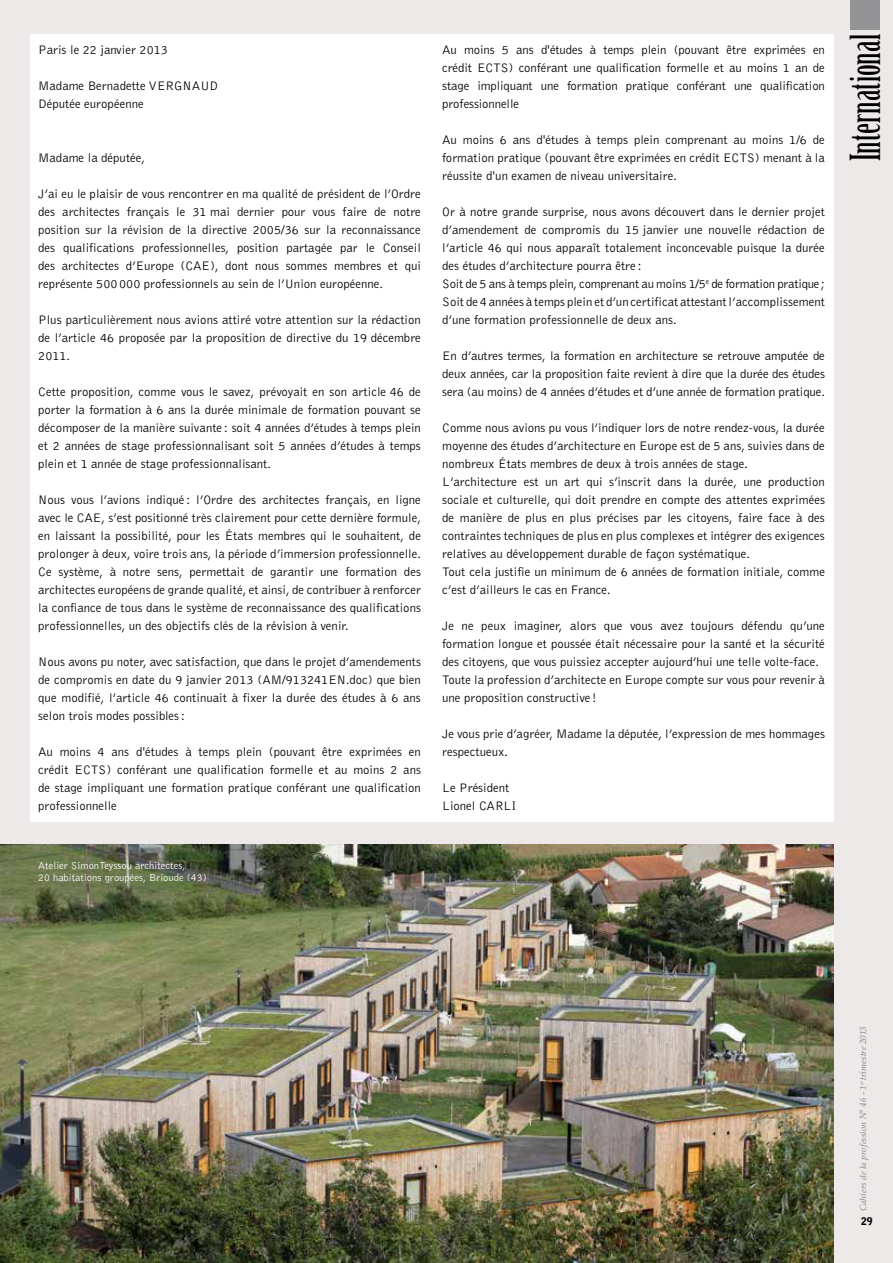
<style>
.page{position:relative;width:893px;height:1263px;background:#ede9e9}
.page>*{position:absolute;margin:0;border:0;box-sizing:border-box;transform-origin:0 0}
.t1{font:40.5px "Birch";color:#000}
.t2{font:300 12.75px/18px "Bell Gothic";color:#000;text-align:justify}
.t3{font:300 10.5px/12.6px "Bell Gothic";color:#fff}
.t4{font:900 10.5px "Bell Gothic";color:#000}
.t5{font:italic 500 9px "Palatino";color:#949496}
</style>
<div class="page">
<div style="left:850px;top:0;width:30px;height:30px;background:#949496"></div>
<div style="left:30px;top:34px;width:803px;height:787px;background:#fff"></div>
<img style="left:0;top:844px;width:833px;height:419px">
<p class="t2" style="left:38px;top:41px;width:131px">Paris le 22 janvier 2013</p>
<p class="t2" style="left:38px;top:77px;width:181px">Madame Bernadette VERGNAUD<br>Députée européenne</p>
<p class="t2" style="left:38px;top:149px;width:108px">Madame la députée,</p>
<p class="t2" style="left:38px;top:185px;width:384px">J’ai eu le plaisir de vous rencontrer en ma qualité de président de l’Ordre des architectes français le 31 mai dernier pour vous faire de notre position sur la révision de la directive 2005/36 sur la reconnaissance des qualifications professionnelles, position partagée par le Conseil des architectes d’Europe (CAE), dont nous sommes membres et qui représente 500000 professionnels au sein de l’Union européenne.</p>
<p class="t2" style="left:38px;top:311px;width:384px">Plus particulièrement nous avions attiré votre attention sur la rédaction de l’article 46 proposée par la proposition de directive du 19 décembre 2011.</p>
<p class="t2" style="left:38px;top:383px;width:384px">Cette proposition, comme vous le savez, prévoyait en son article 46 de porter la formation à 6 ans la durée minimale de formation pouvant se décomposer de la manière suivante : soit 4 années d’études à temps plein et 2 années de stage professionnalisant soit 5 années d’études à temps plein et 1 année de stage professionnalisant.</p>
<p class="t2" style="left:38px;top:491px;width:384px">Nous vous l’avions indiqué : l’Ordre des architectes français, en ligne avec le CAE, s’est positionné très clairement pour cette dernière formule, en laissant la possibilité, pour les États membres qui le souhaitent, de prolonger à deux, voire trois ans, la période d’immersion professionnelle.<br>Ce système, à notre sens, permettait de garantir une formation des architectes européens de grande qualité, et ainsi, de contribuer à renforcer la confiance de tous dans le système de reconnaissance des qualifications professionnelles, un des objectifs clés de la révision à venir.</p>
<p class="t2" style="left:38px;top:653px;width:384px">Nous avons pu noter, avec satisfaction, que dans le projet d’amendements de compromis en date du 9 janvier 2013 (AM/913241EN.doc) que bien que modifié, l’article 46 continuait à fixer la durée des études à 6 ans selon trois modes possibles:</p>
<p class="t2" style="left:38px;top:743px;width:384px">Au moins 4 ans d'études à temps plein (pouvant être exprimées en crédit ECTS) conférant une qualification formelle et au moins 2 ans de stage impliquant une formation pratique conférant une qualification professionnelle</p>
<p class="t3" style="left:38px;top:859px;width:170px">Atelier SimonTeyssou architectes,<br>20 habitations groupées, Brioude (43)</p>
<p class="t2" style="left:442px;top:41px;width:384px">Au moins 5 ans d'études à temps plein (pouvant être exprimées en crédit ECTS) conférant une qualification formelle et au moins 1 an de stage impliquant une formation pratique conférant une qualification professionnelle</p>
<p class="t2" style="left:442px;top:131px;width:384px">Au moins 6 ans d'études à temps plein comprenant au moins 1/6 de formation pratique (pouvant être exprimées en crédit ECTS) menant à la réussite d'un examen de niveau universitaire.</p>
<p class="t2" style="left:442px;top:203px;width:384px;text-align:left">Or à notre grande surprise, nous avons découvert dans le dernier projet d’amendement de compromis du 15 janvier une nouvelle rédaction de l’article 46 qui nous apparaît totalement inconcevable puisque la durée des études d’architecture pourra être :<br>Soit de 5 ans à temps plein, comprenant au moins 1/5<sup>e</sup> de formation pratique; Soit de 4 années à temps plein et d’un certificat attestant l’accomplissement d’une formation professionnelle de deux ans.</p>
<p class="t2" style="left:442px;top:347px;width:384px">En d’autres termes, la formation en architecture se retrouve amputée de deux années, car la proposition faite revient à dire que la durée des études sera (au moins) de 4 années d’études et d’une année de formation pratique.</p>
<p class="t2" style="left:442px;top:419px;width:384px;text-align:left">Comme nous avions pu vous l’indiquer lors de notre rendez-vous, la durée moyenne des études d’architecture en Europe est de 5 ans, suivies dans de nombreux États membres de deux à trois années de stage.<br>L’architecture est un art qui s’inscrit dans la durée, une production sociale et culturelle, qui doit prendre en compte des attentes exprimées de manière de plus en plus précises par les citoyens, faire face à des contraintes techniques de plus en plus complexes et intégrer des exigences relatives au développement durable de façon systématique.<br>Tout cela justifie un minimum de 6 années de formation initiale, comme c’est d’ailleurs le cas en France.</p>
<p class="t2" style="left:442px;top:617px;width:384px;text-align:left">Je ne peux imaginer, alors que vous avez toujours défendu qu’une formation longue et poussée était nécessaire pour la santé et la sécurité des citoyens, que vous puissiez accepter aujourd’hui une telle volte-face.<br>Toute la profession d’architecte en Europe compte sur vous pour revenir à une proposition constructive !</p>
<p class="t2" style="left:442px;top:725px;width:384px">Je vous prie d’agréer, Madame la députée, l’expression de mes hommages respectueux.</p>
<p class="t2" style="left:442px;top:779px;width:76px">Le Président<br>Lionel CARLI</p>
<h1 class="t1" style="left:844px;top:161px;width:129px;rotate:-90deg">International</h1>
<p class="t5" style="left:858px;top:1211px;width:186px;rotate:-90deg">Cahiers de la profession N° 46 - 1<sup>er</sup> trimestre 2013</p>
<p class="t4" style="left:861px;top:1214px;width:13px">29</p>
</div>
